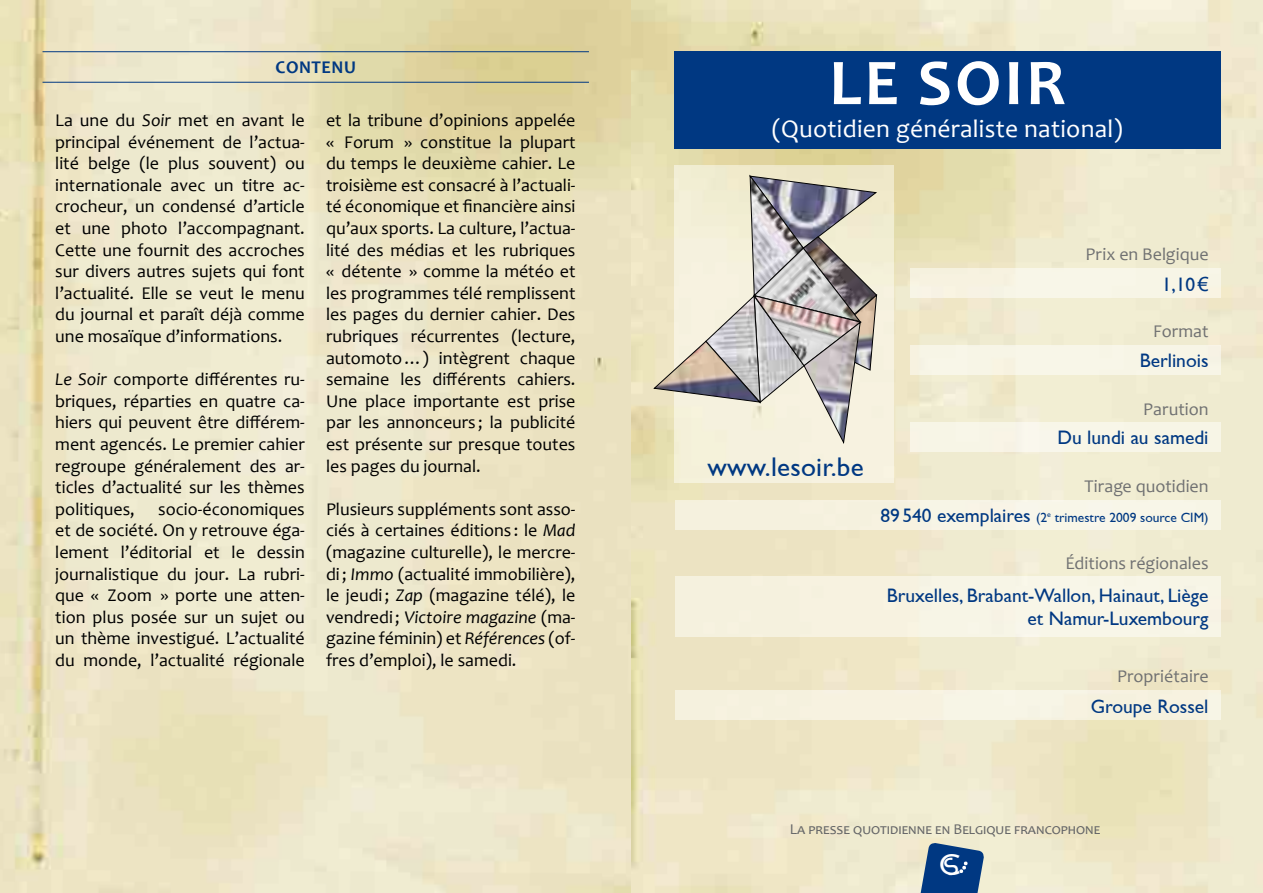
<style>
.page{position:relative;width:1263px;height:893px;background:#fff}
.page>*{position:absolute;margin:0;border:0;box-sizing:border-box;transform-origin:0 0}
.t1{font:700 66px "Candara";letter-spacing:.05em;color:#fff}
.t2{font:30.6px "London Between";color:#fff}
.t3{font:27px "Gill Sans";letter-spacing:.01em;color:#003882}
.t4{font:25.5px "Candara";letter-spacing:.01em;color:#fff}
.t5{font:19.5px/23.4px "Gill Sans";color:#003882;text-align:right}
.t6{font:18px/21.6px "Candara";color:#000;text-align:justify}
.t7{font:18px "Candara";color:#707172}
.t8{font:700 18px "Candara";letter-spacing:.03em;color:#003882}
.t9{font:15px "Candara";color:#646567}
.t10{font:13.5px "Gill Sans";color:#003882}
.s1{font-style:italic}
.s2{font-family:"Arial"}
.s3{font-size:19.5px}
</style>
<div class="page">
<img style="left:0;top:0;width:1263px;height:893px">
<div style="left:674px;top:51px;width:546px;height:97px;background:#003882"></div>
<div style="left:675px;top:577px;width:545px;height:60px;background:#f7f4e6"></div>
<div style="left:910px;top:345px;width:310px;height:30px;background:#f7f5e6"></div>
<div style="left:909px;top:422px;width:311px;height:30px;background:#f8f5e6"></div>
<div style="left:910px;top:268px;width:310px;height:30px;background:#f7f5e6"></div>
<div style="left:675px;top:500px;width:545px;height:30px;background:#f7f4e6"></div>
<hr style="left:43px;top:51px;width:546px;height:1px;background:#003882">
<hr style="left:43px;top:82px;width:546px;height:1px;background:#003882">
<div style="left:675px;top:690px;width:545px;height:30px;background:#f7f2e0"></div>
<div style="left:674px;top:165px;width:220px;height:318px;background:linear-gradient(to bottom,#f0ebce,#f9f4e6)"></div>
<svg style="left:653px;top:174px;width:231px;height:285px;background:#d2cdc1"></svg>
<svg style="left:919px;top:842px;width:66px;height:51px;background:#396395"></svg>
<p class="t8" style="left:276px;top:56px;width:82px">CONTENU</p>
<p class="t6" style="left:55px;top:109px;width:251px">La une du <span class="s1">Soir</span> met en avant le principal événement de l’actua&shy;lité belge (le plus souvent) ou internationale avec un titre ac&shy;crocheur, un condensé d’article et une photo l’accompagnant.<br>Cette une fournit des accroches sur divers autres sujets qui font l’actualité. Elle se veut le menu du journal et paraît déjà comme une mosaïque d’informations.</p>
<p class="t6" style="left:55px;top:368px;width:251px"><span class="s1">Le Soir</span> comporte différentes ru&shy;briques, réparties en quatre ca&shy;hiers qui peuvent être différem&shy;ment agencés. Le premier cahier regroupe généralement des ar&shy;ticles d’actualité sur les thèmes politiques,</p>
<p class="t6" style="left:55px;top:498px;width:251px;text-indent:103px">socio-économiques et de société. On y retrouve éga&shy;lement l’éditorial et le dessin journalistique du jour. La rubri&shy;que « Zoom » porte une atten&shy;tion plus posée sur un sujet ou un thème investigué. L’actualité du monde, l’actualité régionale</p>
<p class="t6" style="left:326px;top:109px;width:251px">et la tribune d’opinions appelée « Forum » constitue la plupart du temps le deuxième cahier. Le troisième est consacré à l’actuali&shy;té économique et financière ainsi qu’aux sports. La culture, l’actua&shy;lité des médias et les rubriques « détente » comme la météo et les programmes télé remplissent les pages du dernier cahier. Des rubriques récurrentes (lecture, automoto…) intègrent chaque semaine les différents cahiers.<br>Une place importante est prise par les annonceurs ; la publicité est présente sur presque toutes les pages du journal.</p>
<p class="t6" style="left:326px;top:498px;width:251px">Plusieurs suppléments sont asso&shy;ciés à certaines éditions : le <span class="s1">Mad </span>(magazine culturelle), le mercre&shy;di; <span class="s1">Immo</span> (actualité immobilière), le jeudi; <span class="s1">Zap</span> (magazine télé), le vendredi ; <span class="s1">Victoire magazine</span> (ma&shy;gazine féminin) et <span class="s1">Références</span> (of&shy;fres d’emploi), le samedi.</p>
<h1 class="t1" style="left:829px;top:41px;width:238px">LE SOIR</h1>
<h3 class="t4" style="left:772px;top:113px;width:352px">(Quotidien généraliste national)</h3>
<p class="t7" style="left:1085px;top:243px;width:125px">Prix en Belgique</p>
<p class="t5" style="left:1162px;top:273px;width:48px">1,10<span class="s2">€</span></p>
<h3 class="t3" style="left:707px;top:452px;width:158px">www.lesoir.be</h3>
<p class="t7" style="left:1153px;top:320px;width:57px">Format</p>
<p class="t5" style="left:1140px;top:349px;width:70px">Berlinois</p>
<p class="t7" style="left:1143px;top:398px;width:67px">Parution</p>
<p class="t5" style="left:1057px;top:426px;width:153px">Du lundi au samedi</p>
<p class="t7" style="left:1084px;top:475px;width:126px">Tirage quotidien</p>
<p class="t10" style="left:880px;top:509px;width:330px"><span class="s3">89 540 exemplaires</span> (2<sup>e</sup> trimestre 2009 source CIM)</p>
<p class="t7" style="left:1065px;top:552px;width:145px">Éditions régionales</p>
<p class="t5" style="left:887px;top:584px;width:323px">Bruxelles, Brabant-Wallon, Hainaut, Liège et Namur-Luxembourg</p>
<p class="t7" style="left:1117px;top:664px;width:93px">Propriétaire</p>
<p class="t5" style="left:1091px;top:694px;width:119px">Groupe Rossel</p>
<p class="t9" style="left:790px;top:819px;width:312px">La presse quotidienne en Belgique francophone</p>
<h2 class="t2" style="left:939px;top:846px;width:23px">C</h2>
</div>
